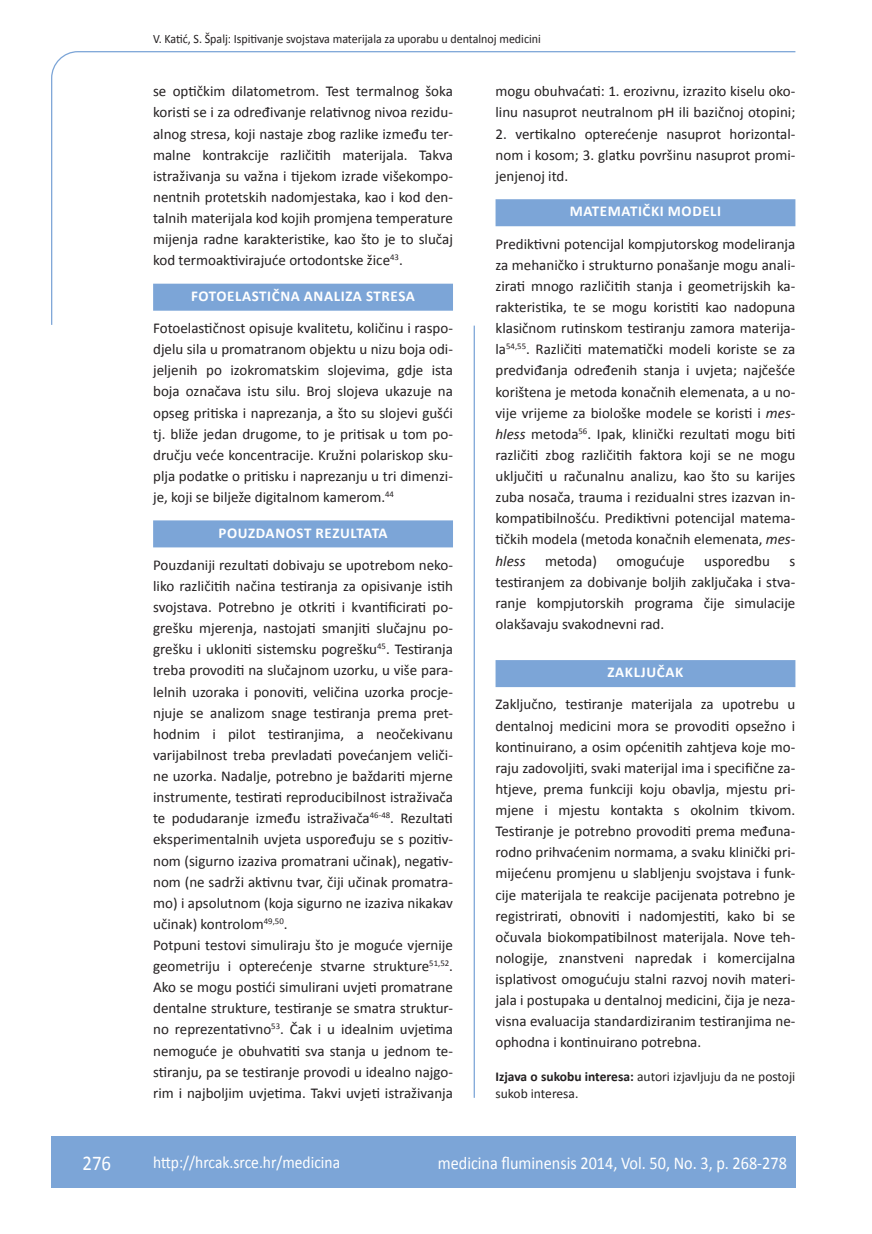
<style>
.page{position:relative;width:872px;height:1234px;background:#fff}
.page>*{position:absolute;margin:0;border:0;box-sizing:border-box;transform-origin:0 0}
.t1{font:21px "Calibri";color:#fff;scale:.9 1}
.t2{font:18px "Calibri";color:#fff;scale:.9 1}
.t3{font:17.25px "Calibri";color:#fff;scale:.9 1}
.t4{font:15px/21.1px "Calibri";color:#231f20;text-align:justify}
.t5{font:700 15px "Calibri";letter-spacing:.04em;color:#fff}
.t6{font:13.5px/16.6px "Calibri";color:#231f20}
.t7{font:12.75px "Calibri";color:#231f20;scale:.94 1}
.s1{font-style:italic}
.s2{font-weight:700}
</style>
<div class="page">
<svg style="left:51px;top:51px;width:745px;height:274px"></svg>
<hr style="left:473px;top:325px;width:2px;height:772px;background:#7ca5d7">
<div style="left:51px;top:1135px;width:744px;height:51px;background:#7ca5d7"></div>
<div style="left:153px;top:283px;width:300px;height:27px;background:#7ca5d7"></div>
<div style="left:153px;top:520px;width:300px;height:27px;background:#7ca5d7"></div>
<div style="left:495px;top:199px;width:300px;height:27px;background:#7ca5d7"></div>
<div style="left:495px;top:660px;width:300px;height:27px;background:#7ca5d7"></div>
<p class="t7" style="left:153px;top:30px;width:414px">V. Katić, S. Špalj: Ispitivanje svojstava materijala za uporabu u dentalnoj medicini</p>
<p class="t4" style="left:153px;top:80px;width:301px">se optičkim dilatometrom. Test termalnog šoka koristi se i za određivanje relativnog nivoa rezidu&shy;alnog stresa, koji nastaje zbog razlike između ter&shy;malne kontrakcije različitih materijala. Takva istraživanja su važna i tijekom izrade višekompo&shy;nentnih protetskih nadomjestaka, kao i kod den&shy;talnih materijala kod kojih promjena temperature mijenja radne karakteristike, kao što je to slučaj kod termoaktivirajuće ortodontske žice<sup>43</sup>.</p>
<p class="t5" style="left:191px;top:286px;width:225px">FOTOELASTIČNA ANALIZA STRESA</p>
<p class="t4" style="left:153px;top:317px;width:301px">Fotoelastičnost opisuje kvalitetu, količinu i raspo&shy;djelu sila u promatranom objektu u nizu boja odi&shy;jeljenih po izokromatskim slojevima, gdje ista boja označava istu silu. Broj slojeva ukazuje na opseg pritiska i naprezanja, a što su slojevi gušći tj. bliže jedan drugome, to je pritisak u tom po&shy;dručju veće koncentracije. Kružni polariskop sku&shy;plja podatke o pritisku i naprezanju u tri dimenzi&shy;je, koji se bilježe digitalnom kamerom.<sup>44</sup></p>
<p class="t5" style="left:218px;top:523px;width:171px">POUZDANOST REZULTATA</p>
<p class="t4" style="left:153px;top:553px;width:301px;text-align:left">Pouzdaniji rezultati dobivaju se upotrebom neko&shy;liko različitih načina testiranja za opisivanje istih svojstava. Potrebno je otkriti i kvantificirati po&shy;grešku mjerenja, nastojati smanjiti slučajnu po&shy;grešku i ukloniti sistemsku pogrešku<sup>45</sup>. Testiranja treba provoditi na slučajnom uzorku, u više para&shy;lelnih uzoraka i ponoviti, veličina uzorka procje&shy;njuje se analizom snage testiranja prema pret&shy;hodnim i pilot testiranjima, a neočekivanu varijabilnost treba prevladati povećanjem veliči&shy;ne uzorka. Nadalje, potrebno je baždariti mjerne instrumente, testirati reproducibilnost istraživača te podudaranje između istraživača<sup>46-48</sup>. Rezultati eksperimentalnih uvjeta uspoređuju se s pozitiv&shy;nom (sigurno izaziva promatrani učinak), negativ&shy;nom (ne sadrži aktivnu tvar, čiji učinak promatra&shy;mo) i apsolutnom (koja sigurno ne izaziva nikakav učinak) kontrolom<sup>49,50</sup>.<br>Potpuni testovi simuliraju što je moguće vjernije geometriju i opterećenje stvarne strukture<sup>51,52</sup>.<br>Ako se mogu postići simulirani uvjeti promatrane dentalne strukture, testiranje se smatra struktur&shy;no reprezentativno<sup>53</sup>. Čak i u idealnim uvjetima nemoguće je obuhvatiti sva stanja u jednom te&shy;stiranju, pa se testiranje provodi u idealno najgo&shy;rim i najboljim uvjetima. Takvi uvjeti istraživanja</p>
<p class="t4" style="left:495px;top:80px;width:301px">mogu obuhvaćati: 1. erozivnu, izrazito kiselu oko&shy;linu nasuprot neutralnom pH ili bazičnoj otopini;</p>
<p class="t4" style="left:495px;top:122px;width:301px">2. vertikalno opterećenje nasuprot horizontal&shy;nom i kosom; 3. glatku površinu nasuprot promi&shy;jenjenoj itd.</p>
<p class="t5" style="left:569px;top:202px;width:153px">MATEMATIČKI MODELI</p>
<p class="t4" style="left:495px;top:232px;width:301px">Prediktivni potencijal kompjutorskog modeliranja za mehaničko i strukturno ponašanje mogu anali&shy;zirati mnogo različitih stanja i geometrijskih ka&shy;rakteristika, te se mogu koristiti kao nadopuna klasičnom rutinskom testiranju zamora materija&shy;la<sup>54,55</sup>. Različiti matematički modeli koriste se za predviđanja određenih stanja i uvjeta; najčešće korištena je metoda konačnih elemenata, a u no&shy;vije vrijeme za biološke modele se koristi i <span class="s1">mes&shy;hless</span> metoda<sup>56</sup>. Ipak, klinički rezultati mogu biti različiti zbog različitih faktora koji se ne mogu uključiti u računalnu analizu, kao što su karijes zuba nosača, trauma i rezidualni stres izazvan in&shy;kompatibilnošću. Prediktivni potencijal matema&shy;tičkih modela (metoda konačnih elemenata, <span class="s1">mes&shy;hless</span></p>
<p class="t4" style="left:545px;top:549px;width:53px">metoda)</p>
<p class="t4" style="left:616px;top:549px;width:70px">omogućuje</p>
<p class="t4" style="left:704px;top:549px;width:67px">usporedbu</p>
<p class="t4" style="left:495px;top:549px;width:301px;text-indent:294px">s testiranjem za dobivanje boljih zaključaka i stva&shy;ranje kompjutorskih programa čije simulacije olakšavaju svakodnevni rad.</p>
<p class="t5" style="left:607px;top:663px;width:77px">ZAKLJUČAK</p>
<p class="t4" style="left:495px;top:693px;width:301px">Zaključno, testiranje materijala za upotrebu u dentalnoj medicini mora se provoditi opsežno i kontinuirano, a osim općenitih zahtjeva koje mo&shy;raju zadovoljiti, svaki materijal ima i specifične za&shy;htjeve, prema funkciji koju obavlja, mjestu pri&shy;mjene i mjestu kontakta s okolnim tkivom.<br>Testiranje je potrebno provoditi prema međuna&shy;rodno prihvaćenim normama, a svaku klinički pri&shy;mijećenu promjenu u slabljenju svojstava i funk&shy;cije materijala te reakcije pacijenata potrebno je registrirati, obnoviti i nadomjestiti, kako bi se očuvala biokompatibilnost materijala. Nove teh&shy;nologije, znanstveni napredak i komercijalna isplativost omogućuju stalni razvoj novih materi&shy;jala i postupaka u dentalnoj medicini, čija je neza&shy;visna evaluacija standardiziranim testiranjima ne&shy;ophodna i kontinuirano potrebna.</p>
<p class="t6" style="left:495px;top:1067px;width:301px"><span class="s2">Izjava o sukobu interesa:</span> autori izjavljuju da ne postoji sukob interesa.</p>
<h1 class="t1" style="left:82px;top:1149px;width:33px">276</h1>
<p class="t3" style="left:153px;top:1150px;width:209px">http://hrcak.srce.hr/medicina</p>
<p class="t2" style="left:438px;top:1151px;width:389px">medicina fluminensis 2014, Vol. 50, No. 3, p. 268-278</p>
</div>
